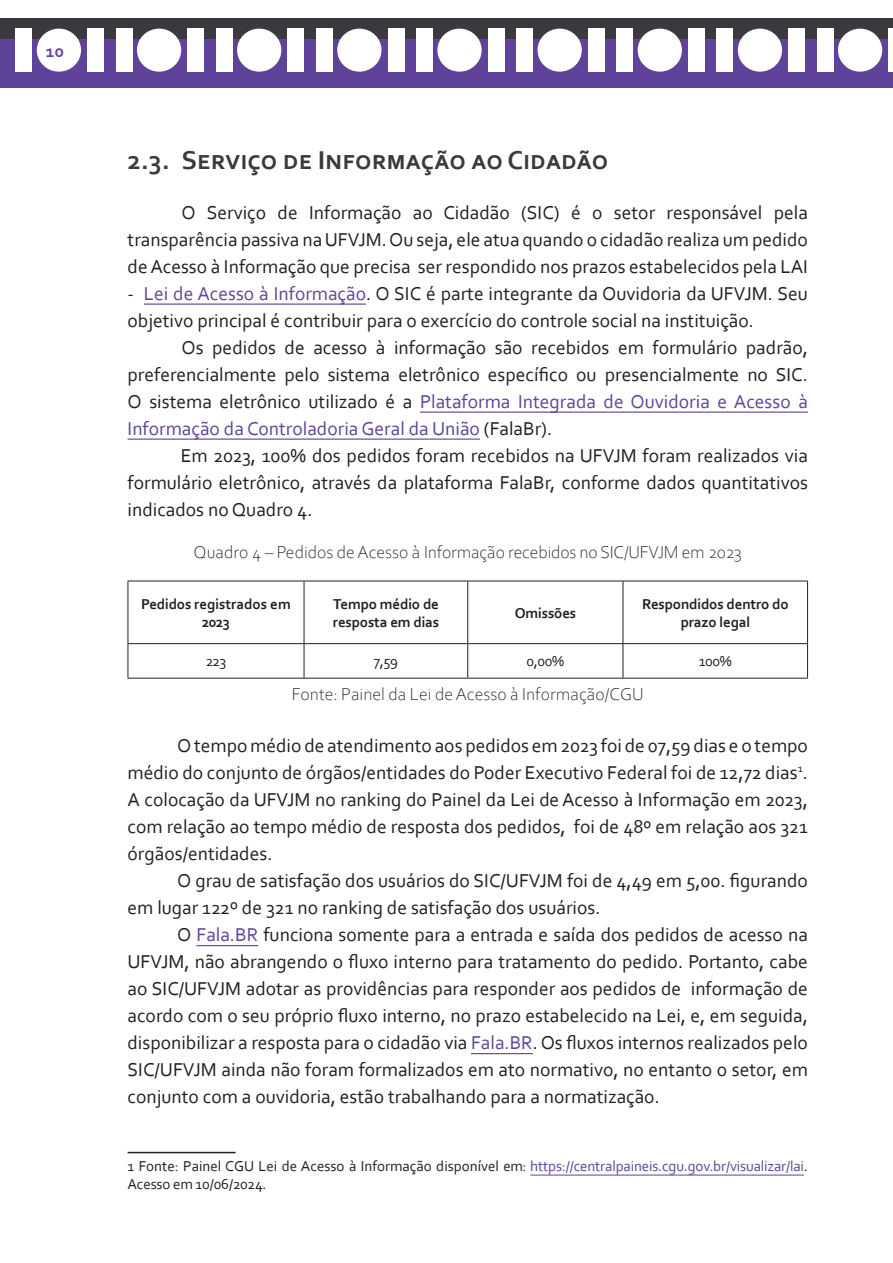
<style>
.page{position:relative;width:893px;height:1263px;background:#fff}
.page>*{position:absolute;margin:0;border:0;box-sizing:border-box;transform-origin:0 0}
.t1{font:700 27px "Corbel";letter-spacing:.04em;color:#3b393e}
.t2{font:19.5px/27px "Corbel";color:#231f20;text-align:justify}
.t3{font:300 18px "Corbel";color:#231f20}
.t4{font:700 18px "Corbel";color:#5f439b}
.t5{font:15px/18px "Corbel";letter-spacing:-.01em;color:#231f20}
.t6{font:700 15px/18px "Corbel";letter-spacing:-.01em;color:#231f20;text-align:center}
.s1{color:#5f439b}
</style>
<div class="page">
<div style="left:0;top:19px;width:893px;height:40px;background:#3a393e"></div>
<div style="left:0;top:39px;width:893px;height:49px;background:#5f439b"></div>
<div style="left:16px;top:29px;width:16px;height:43px;background:#fff"></div>
<div style="left:87px;top:29px;width:17px;height:43px;background:#fff"></div>
<div style="left:37px;top:29px;width:44px;height:43px;background:#fff;border-radius:50%"></div>
<div style="left:116px;top:29px;width:16px;height:43px;background:#fff"></div>
<div style="left:188px;top:29px;width:16px;height:43px;background:#fff"></div>
<div style="left:137px;top:29px;width:44px;height:43px;background:#fff;border-radius:50%"></div>
<div style="left:216px;top:29px;width:16px;height:43px;background:#fff"></div>
<div style="left:288px;top:29px;width:16px;height:43px;background:#fff"></div>
<div style="left:237px;top:29px;width:44px;height:43px;background:#fff;border-radius:50%"></div>
<div style="left:316px;top:29px;width:16px;height:43px;background:#fff"></div>
<div style="left:388px;top:29px;width:16px;height:43px;background:#fff"></div>
<div style="left:337px;top:29px;width:44px;height:43px;background:#fff;border-radius:50%"></div>
<div style="left:416px;top:29px;width:17px;height:43px;background:#fff"></div>
<div style="left:488px;top:29px;width:16px;height:43px;background:#fff"></div>
<div style="left:437px;top:29px;width:45px;height:43px;background:#fff;border-radius:50%"></div>
<div style="left:516px;top:29px;width:17px;height:43px;background:#fff"></div>
<div style="left:588px;top:29px;width:16px;height:43px;background:#fff"></div>
<div style="left:537px;top:29px;width:45px;height:43px;background:#fff;border-radius:50%"></div>
<div style="left:617px;top:29px;width:16px;height:43px;background:#fff"></div>
<div style="left:688px;top:29px;width:17px;height:43px;background:#fff"></div>
<div style="left:638px;top:29px;width:44px;height:43px;background:#fff;border-radius:50%"></div>
<div style="left:717px;top:29px;width:16px;height:43px;background:#fff"></div>
<div style="left:788px;top:29px;width:17px;height:43px;background:#fff"></div>
<div style="left:738px;top:29px;width:44px;height:43px;background:#fff;border-radius:50%"></div>
<div style="left:817px;top:29px;width:16px;height:43px;background:#fff"></div>
<hr style="left:889px;top:29px;width:4px;height:43px;background:#fff">
<div style="left:838px;top:29px;width:44px;height:43px;background:#fff;border-radius:50%"></div>
<hr style="left:144px;top:303px;width:222px;height:2px;background:#5f439b">
<hr style="left:420px;top:411px;width:388px;height:2px;background:#5f439b">
<hr style="left:128px;top:438px;width:352px;height:2px;background:#5f439b">
<hr style="left:197px;top:945px;width:61px;height:1px;background:#5f439b">
<hr style="left:471px;top:1053px;width:62px;height:1px;background:#5f439b">
<hr style="left:128px;top:581px;width:176px;height:1px;background:#231f20">
<hr style="left:128px;top:581px;width:1px;height:62px;background:#231f20">
<hr style="left:304px;top:581px;width:164px;height:1px;background:#231f20">
<hr style="left:304px;top:581px;width:1px;height:62px;background:#231f20">
<hr style="left:468px;top:581px;width:155px;height:1px;background:#231f20">
<hr style="left:467px;top:581px;width:1px;height:62px;background:#231f20">
<hr style="left:623px;top:581px;width:185px;height:1px;background:#231f20">
<hr style="left:623px;top:581px;width:1px;height:62px;background:#231f20">
<hr style="left:807px;top:581px;width:1px;height:62px;background:#231f20">
<hr style="left:128px;top:643px;width:176px;height:1px;background:#231f20">
<hr style="left:128px;top:644px;width:1px;height:34px;background:#231f20">
<hr style="left:304px;top:643px;width:164px;height:1px;background:#231f20">
<hr style="left:304px;top:644px;width:1px;height:34px;background:#231f20">
<hr style="left:468px;top:643px;width:155px;height:1px;background:#231f20">
<hr style="left:467px;top:644px;width:1px;height:34px;background:#231f20">
<hr style="left:623px;top:643px;width:185px;height:1px;background:#231f20">
<hr style="left:623px;top:644px;width:1px;height:34px;background:#231f20">
<hr style="left:807px;top:644px;width:1px;height:34px;background:#231f20">
<hr style="left:128px;top:678px;width:176px;height:1px;background:#231f20">
<hr style="left:304px;top:678px;width:164px;height:1px;background:#231f20">
<hr style="left:468px;top:678px;width:155px;height:1px;background:#231f20">
<hr style="left:623px;top:678px;width:185px;height:1px;background:#231f20">
<hr style="left:128px;top:1152px;width:108px;height:1px;background:#231f20">
<hr style="left:530px;top:1174px;width:274px;height:1px;background:#5f439b">
<p class="t4" style="left:46px;top:40px;width:20px">10</p>
<h1 class="t1" style="left:128px;top:143px;width:482px">2.3. Serviço de Informação ao Cidadão</h1>
<p class="t2" style="left:128px;top:198px;width:682px;text-indent:54px">O Serviço de Informação ao Cidadão (SIC) é o setor responsável pela transparência passiva na UFVJM. Ou seja, ele atua quando o cidadão realiza um pedido de Acesso à Informação que precisa ser respondido nos prazos estabelecidos pela LAI</p>
<p class="t2" style="left:128px;top:279px;width:682px">- <span class="s1">Lei de Acesso à Informação</span>. O SIC é parte integrante da Ouvidoria da UFVJM. Seu objetivo principal é contribuir para o exercício do controle social na instituição.</p>
<p class="t2" style="left:128px;top:333px;width:682px;text-indent:54px">Os pedidos de acesso à informação são recebidos em formulário padrão, preferencialmente pelo sistema eletrônico específico ou presencialmente no SIC.<br>O sistema eletrônico utilizado é a <span class="s1">Plataforma Integrada de Ouvidoria e Acesso à Informação da Controladoria Geral da União</span> (FalaBr).</p>
<p class="t2" style="left:128px;top:441px;width:682px;text-indent:53px">Em 2023, 100% dos pedidos foram recebidos na UFVJM foram realizados via formulário eletrônico, através da plataforma FalaBr, conforme dados quantitativos indicados no Quadro 4.</p>
<p class="t3" style="left:194px;top:540px;width:550px">Quadro 4 – Pedidos de Acesso à Informação recebidos no SIC/UFVJM em 2023</p>
<p class="t6" style="left:141px;top:594px;width:151px">Pedidos registrados em<br>2023</p>
<p class="t6" style="left:333px;top:594px;width:108px;text-align:left">Tempo médio de resposta em dias</p>
<p class="t6" style="left:515px;top:603px;width:63px">Omissões</p>
<p class="t6" style="left:642px;top:594px;width:148px">Respondidos dentro do prazo legal</p>
<p class="t5" style="left:206px;top:652px;width:22px">223</p>
<p class="t5" style="left:374px;top:652px;width:26px">7,59</p>
<p class="t5" style="left:526px;top:652px;width:39px">0,00%</p>
<p class="t5" style="left:699px;top:652px;width:35px">100%</p>
<p class="t3" style="left:292px;top:682px;width:353px">Fonte: Painel da Lei de Acesso à Informação/CGU</p>
<p class="t2" style="left:128px;top:731px;width:682px;text-indent:50px">O tempo médio de atendimento aos pedidos em 2023 foi de 07,59 dias e o tempo médio do conjunto de órgãos/entidades do Poder Executivo Federal foi de 12,72 dias<sup>1</sup>.<br>A colocação da UFVJM no ranking do Painel da Lei de Acesso à Informação em 2023, com relação ao tempo médio de resposta dos pedidos, foi de 48º em relação aos 321 órgãos/entidades.</p>
<p class="t2" style="left:128px;top:867px;width:682px;text-indent:49px">O grau de satisfação dos usuários do SIC/UFVJM foi de 4,49 em 5,00. figurando em lugar 122º de 321 no ranking de satisfação dos usuários.</p>
<p class="t2" style="left:128px;top:921px;width:682px;text-indent:50px">O <span class="s1">Fala.BR</span> funciona somente para a entrada e saída dos pedidos de acesso na UFVJM, não abrangendo o fluxo interno para tratamento do pedido. Portanto, cabe ao SIC/UFVJM adotar as providências para responder aos pedidos de informação de acordo com o seu próprio fluxo interno, no prazo estabelecido na Lei, e, em seguida, disponibilizar a resposta para o cidadão via <span class="s1">Fala.BR</span>.Os fluxos internos realizados pelo SIC/UFVJM ainda não foram formalizados em ato normativo, no entanto o setor, em conjunto com a ouvidoria, estão trabalhando para a normatização.</p>
<p class="t5" style="left:128px;top:1156px;width:682px">1 Fonte: Painel CGU Lei de Acesso à Informação disponível em: <span class="s1">https://centralpaineis.cgu.gov.br/visualizar/lai</span>.<br>Acesso em 10/06/2024.</p>
</div>
